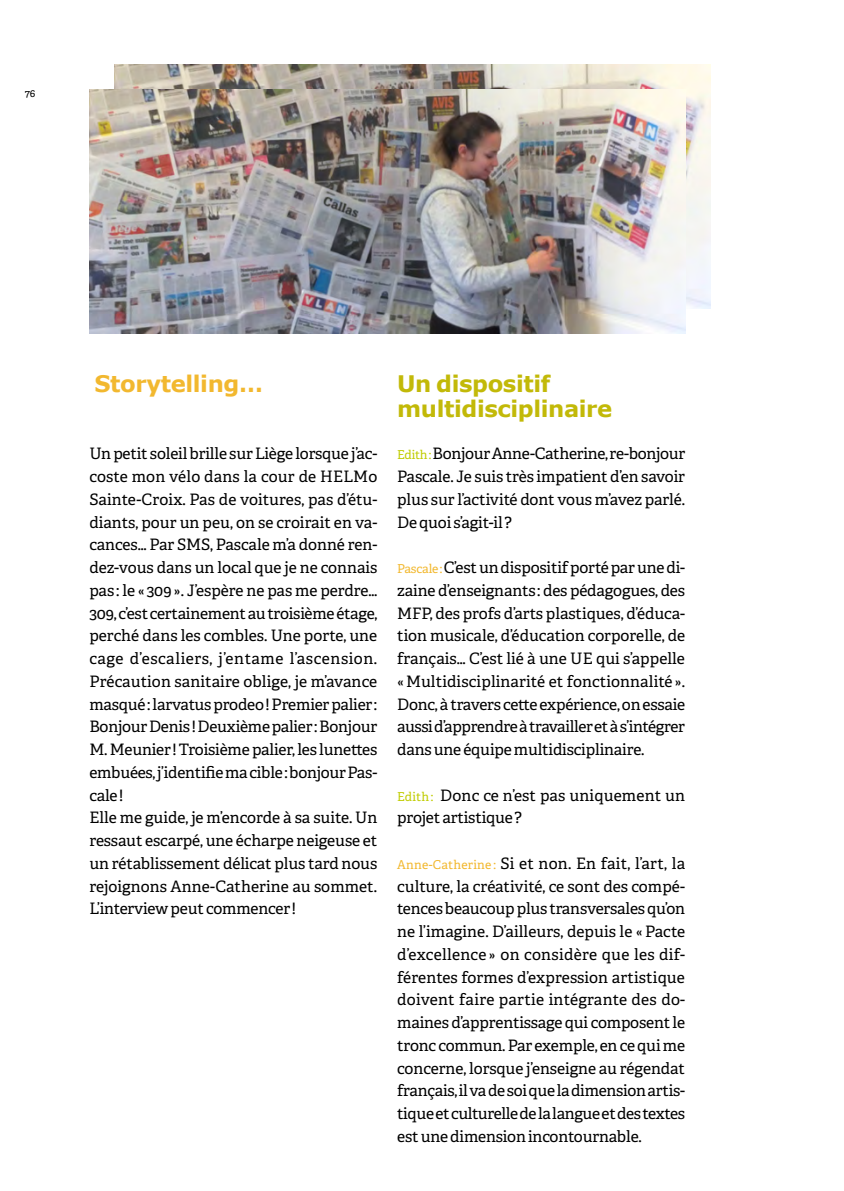
<style>
.page{position:relative;width:844px;height:1191px;background:#fff}
.page>*{position:absolute;margin:0;border:0;box-sizing:border-box;transform-origin:0 0}
.t1{font:700 22.75px/24.5px "Verdana";letter-spacing:-.015em;color:#c2b908}
.t2{font:700 22.75px "Verdana";letter-spacing:-.015em;color:#f2b82f}
.t3{font:15.75px/22.8px "Adelle";letter-spacing:-.01em;color:#000;text-align:justify}
.t4{font:10.5px "Adelle";color:#000}
.s1{font-size:12.25px;color:#c0cc00}
.s2{font-size:12.25px;color:#f2b82f}
</style>
<div class="page">
<img style="left:114px;top:64px;width:596px;height:244px">
<img style="left:89px;top:89px;width:596px;height:244px">
<p class="t4" style="left:25px;top:87px;width:12px">76</p>
<h1 class="t2" style="left:94px;top:369px;width:170px">Storytelling…</h1>
<p class="t3" style="left:89px;top:442px;width:289px;text-align:left">Un petit soleil brille sur Liège lorsque j’ac&shy;coste mon vélo dans la cour de HELMo Sainte-Croix. Pas de voitures, pas d’étu&shy;diants, pour un peu, on se croirait en va&shy;cances… Par SMS, Pascale m’a donné ren&shy;dez-vous dans un local que je ne connais pas : le «309». J’espère ne pas me perdre… 309, c’est certainement au troisième étage, perché dans les combles. Une porte, une cage d’escaliers, j’entame l’ascension.<br>Précaution sanitaire oblige, je m’avance masqué: larvatus prodeo! Premier palier:<br>Bonjour Denis! Deuxième palier: Bonjour M. Meunier! Troisième palier, les lunettes embuées, j’identifie ma cible: bonjour Pas&shy;cale!<br>Elle me guide, je m’encorde à sa suite. Un ressaut escarpé, une écharpe neigeuse et un rétablissement délicat plus tard nous rejoignons Anne-Catherine au sommet.<br>L’interview peut commencer!</p>
<h1 class="t1" style="left:397px;top:372px;width:216px">Un dispositif multidisciplinaire</h1>
<p class="t3" style="left:397px;top:442px;width:289px"><span class="s1">Edith:</span> Bonjour Anne-Catherine, re-bonjour Pascale. Je suis très impatient d’en savoir plus sur l’activité dont vous m’avez parlé.<br>De quoi s’agit-il?</p>
<p class="t3" style="left:397px;top:556px;width:289px"><span class="s2">Pascale:</span> C’est un dispositif porté par une di&shy;zaine d’enseignants: des pédagogues, des MFP, des profs d’arts plastiques, d’éduca&shy;tion musicale, d’éducation corporelle, de français… C’est lié à une UE qui s’appelle «Multidisciplinarité et fonctionnalité ».<br>Donc, à travers cette expérience, on essaie aussi d’apprendre à travailler et à s’intégrer dans une équipe multidisciplinaire.</p>
<p class="t3" style="left:397px;top:784px;width:289px"><span class="s1">Edith:</span> Donc ce n’est pas uniquement un projet artistique?</p>
<p class="t3" style="left:397px;top:852px;width:289px"><span class="s2">Anne-Catherine :</span> Si et non. En fait, l’art, la culture, la créativité, ce sont des compé&shy;tences beaucoup plus transversales qu’on ne l’imagine. D’ailleurs, depuis le «Pacte d’excellence » on considère que les dif&shy;férentes formes d’expression artistique doivent faire partie intégrante des do&shy;maines d’apprentissage qui composent le tronc commun. Par exemple, en ce qui me concerne, lorsque j’enseigne au régendat français, il va de soi que la dimension artis&shy;tique et culturelle de la langue et des textes est une dimension incontournable.</p>
</div>
